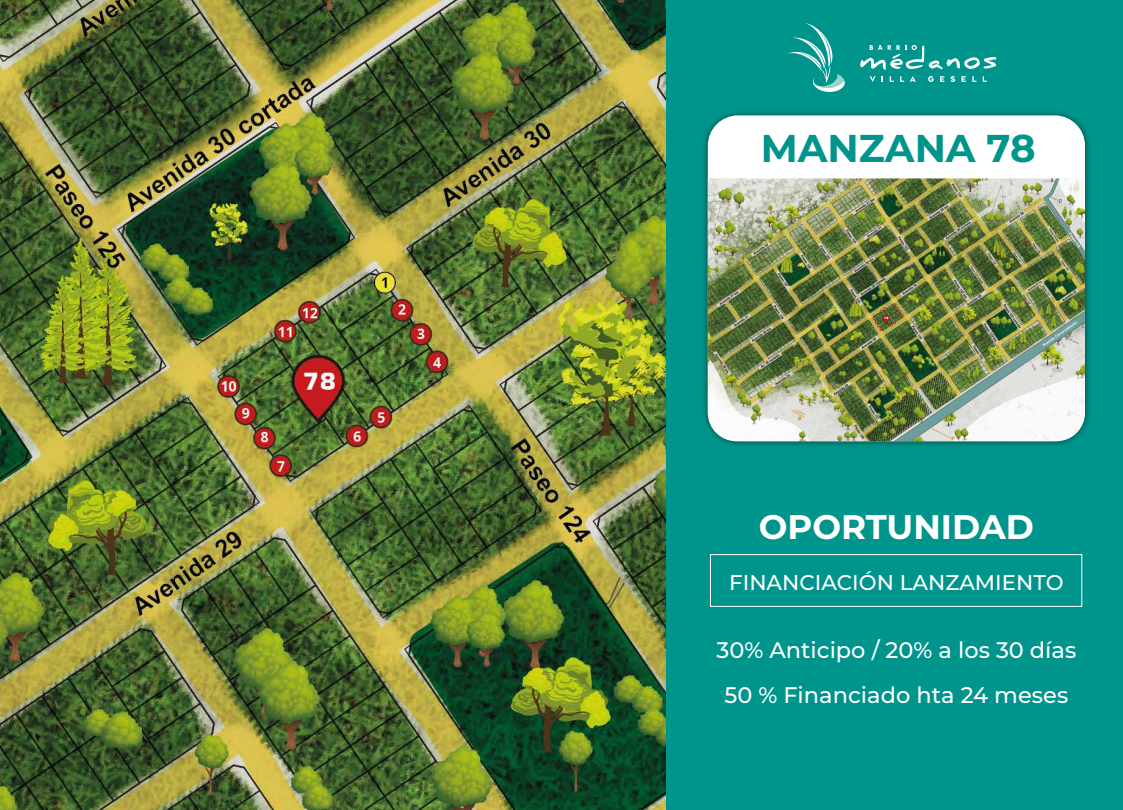
<style>
.page{position:relative;width:1123px;height:810px;background:#fff}
.page>*{position:absolute;margin:0;border:0;box-sizing:border-box;transform-origin:0 0}
.t1{font:700 38.78px "Montserrat";color:#00958c}
.t2{font:700 34.05px "Montserrat";color:#fff}
.t3{font:500 22.5px/45px "Montserrat";color:#fff;text-align:center}
.t4{font:500 21.3px "Montserrat";color:#fff}
</style>
<div class="page">
<img style="left:0;top:0;width:666px;height:810px">
<div style="left:666px;top:0;width:456px;height:810px;background:#00958c"></div>
<img style="left:704px;top:112px;width:385px;height:333px">
<div style="left:707px;top:115px;width:377px;height:326px;background:#fff;border-radius:30px"></div>
<img style="left:707px;top:178px;width:377px;height:263px">
<svg style="left:869px;top:76px;width:6px;height:6px"></svg>
<svg style="left:889px;top:76px;width:4px;height:6px"></svg>
<svg style="left:900px;top:76px;width:15px;height:6px"></svg>
<svg style="left:928px;top:76px;width:5px;height:6px"></svg>
<svg style="left:940px;top:76px;width:4px;height:6px"></svg>
<svg style="left:950px;top:76px;width:4px;height:6px"></svg>
<svg style="left:961px;top:76px;width:4px;height:6px"></svg>
<svg style="left:972px;top:76px;width:4px;height:6px"></svg>
<svg style="left:982px;top:76px;width:4px;height:6px"></svg>
<svg style="left:788px;top:23px;width:56px;height:69px"></svg>
<svg style="left:860px;top:45px;width:136px;height:25px"></svg>
<div style="left:710px;top:554px;width:371px;height:53px;border:1px solid #fff"></div>
<h1 class="t1" style="left:760px;top:120px;width:276px">MANZANA 78</h1>
<h2 class="t2" style="left:758px;top:502px;width:277px">OPORTUNIDAD</h2>
<p class="t4" style="left:729px;top:568px;width:336px">FINANCIACIÓN LANZAMIENTO</p>
<p class="t3" style="left:716px;top:627px;width:361px">30% Anticipo / 20% a los 30 días<br>50 % Financiado hta 24 meses</p>
</div>
